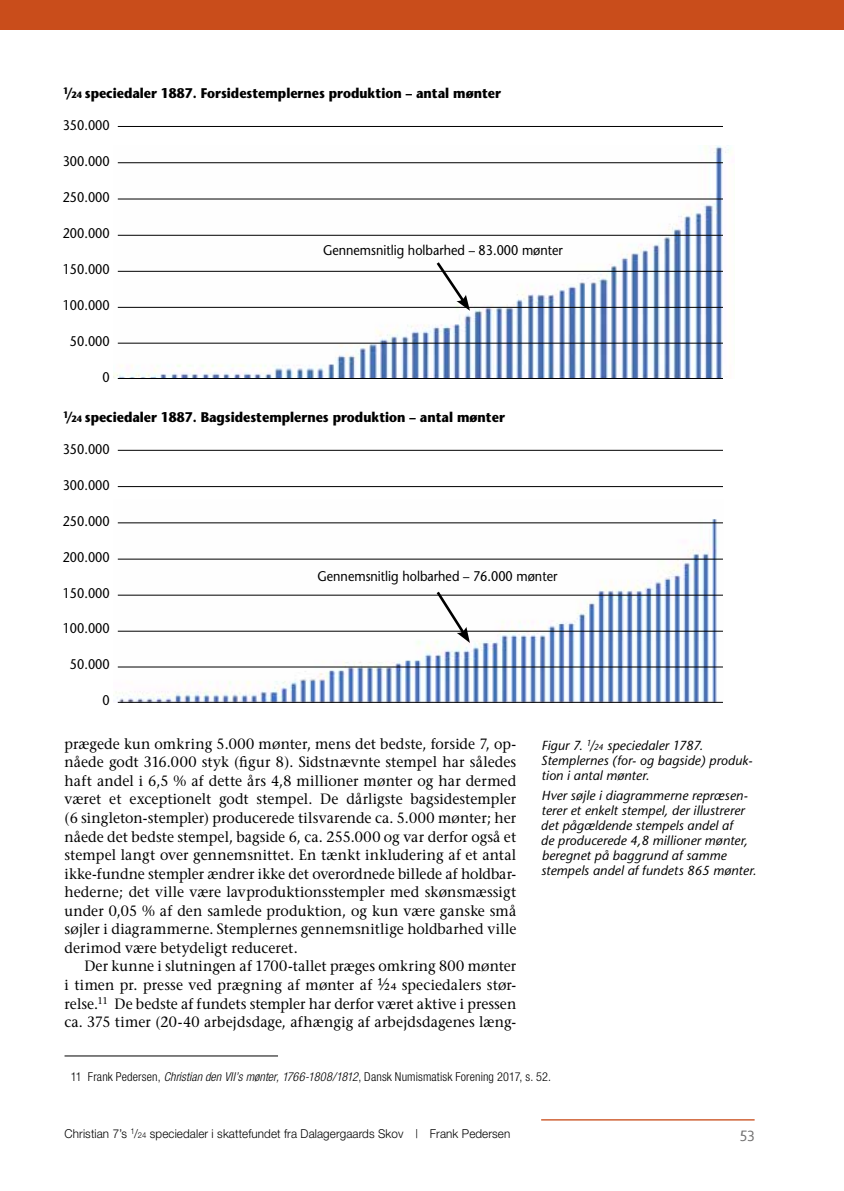
<style>
.page{position:relative;width:844px;height:1191px;background:#fff}
.page>*{position:absolute;margin:0;border:0;box-sizing:border-box;transform-origin:0 0}
.t1{font:15.75px "Corbel";color:#706f6f}
.t2{font:14.88px/18.6px "Stone Serif";letter-spacing:.01em;color:#000;text-align:justify;scale:.95 1}
.t3{font:14px "Stone Sans";color:#000;scale:.9 1}
.t4{font:700 14px "Stone Sans";color:#000;scale:.9 1}
.t5{font:italic 13.12px/14.9px "Stone Sans";letter-spacing:.01em;color:#000}
.t6{font:300 condensed 12.25px "Helvetica Neue";letter-spacing:.01em;color:#000}
.t7{font:300 12.25px "Helvetica Neue";letter-spacing:.01em;color:#000;scale:.95 1}
.s1{font-size:9.28px}
.s2{font-family:"Adobe Caslon Pro";font-size:17.5px}
.s3{font-size:8.58px}
.s4{font-style:italic}
.s5{font-size:8.05px}
</style>
<div class="page">
<hr style="left:541px;top:1119px;width:213px;height:1px;background:#c94d1b">
<div style="left:0;top:0;width:843px;height:30px;background:#c94d1b"></div>
<hr style="left:64px;top:1055px;width:214px;height:1px;background:#000">
<img style="left:114px;top:145px;width:618px;height:233px">
<hr style="left:118px;top:126px;width:604px;height:1px;background:#000">
<hr style="left:118px;top:162px;width:604px;height:1px;background:#000">
<hr style="left:118px;top:199px;width:604px;height:1px;background:#000">
<hr style="left:118px;top:235px;width:604px;height:1px;background:#000">
<hr style="left:118px;top:271px;width:604px;height:1px;background:#000">
<hr style="left:118px;top:307px;width:604px;height:1px;background:#000">
<hr style="left:118px;top:343px;width:604px;height:1px;background:#000">
<hr style="left:118px;top:378px;width:604px;height:1px;background:#000">
<svg style="left:434px;top:259px;width:36px;height:52px"></svg>
<img style="left:115px;top:519px;width:608px;height:183px">
<hr style="left:118px;top:450px;width:604px;height:1px;background:#000">
<hr style="left:118px;top:486px;width:604px;height:1px;background:#000">
<hr style="left:118px;top:522px;width:604px;height:1px;background:#000">
<hr style="left:118px;top:559px;width:604px;height:1px;background:#000">
<hr style="left:118px;top:595px;width:604px;height:1px;background:#000">
<hr style="left:118px;top:631px;width:604px;height:1px;background:#000">
<hr style="left:118px;top:666px;width:604px;height:1px;background:#000">
<hr style="left:118px;top:702px;width:604px;height:1px;background:#000">
<svg style="left:434px;top:589px;width:36px;height:54px"></svg>
<p class="t4" style="left:63px;top:85px;width:488px"><sup>1</sup>/<span class="s1">24</span> speciedaler 1887. Forsidestemplernes produktion – antal mønter</p>
<p class="t3" style="left:63px;top:116px;width:54px">350.000</p>
<p class="t3" style="left:63px;top:152px;width:54px">300.000</p>
<p class="t3" style="left:63px;top:188px;width:54px">250.000</p>
<p class="t3" style="left:63px;top:224px;width:54px">200.000</p>
<p class="t3" style="left:63px;top:260px;width:54px">150.000</p>
<p class="t3" style="left:63px;top:296px;width:54px">100.000</p>
<p class="t3" style="left:70px;top:332px;width:46px">50.000</p>
<p class="t3" style="left:102px;top:368px;width:10px">0</p>
<p class="t3" style="left:323px;top:241px;width:268px">Gennemsnitlig holbarhed – 83.000 mønter</p>
<p class="t4" style="left:63px;top:408px;width:492px"><sup>1</sup>/<span class="s1">24</span> speciedaler 1887. Bagsidestemplernes produktion – antal mønter</p>
<p class="t3" style="left:63px;top:440px;width:54px">350.000</p>
<p class="t3" style="left:63px;top:476px;width:54px">300.000</p>
<p class="t3" style="left:63px;top:512px;width:54px">250.000</p>
<p class="t3" style="left:63px;top:548px;width:54px">200.000</p>
<p class="t3" style="left:63px;top:584px;width:54px">150.000</p>
<p class="t3" style="left:63px;top:620px;width:54px">100.000</p>
<p class="t3" style="left:70px;top:656px;width:46px">50.000</p>
<p class="t3" style="left:102px;top:692px;width:10px">0</p>
<p class="t3" style="left:317px;top:567px;width:268px">Gennemsnitlig holbarhed – 76.000 mønter</p>
<p class="t2" style="left:64px;top:734px;width:477px">prægede kun omkring 5.000 mønter, mens det bedste, forside 7, op&shy;nåede godt 316.000 styk (figur 8). Sidstnævnte stempel har således haft andel i 6,5 % af dette års 4,8 millioner mønter og har dermed været et exceptionelt godt stempel. De dårligste bagsidestempler (6 singleton-stempler) producerede tilsvarende ca. 5.000 mønter; her nåede det bedste stempel, bagside 6, ca. 255.000 og var derfor også et stempel langt over gennemsnittet. En tænkt inkludering af et antal ikke-fundne stempler ændrer ikke det overordnede billede af holdbar&shy;hederne; det ville være lavproduktionsstempler med skønsmæssigt under 0,05 % af den samlede produktion, og kun være ganske små søjler i diagrammerne. Stemplernes gennemsnitlige holdbarhed ville derimod være betydeligt reduceret.</p>
<p class="t2" style="left:64px;top:956px;width:477px;text-indent:20px">Der kunne i slutningen af 1700-tallet præges omkring 800 mønter i timen pr. presse ved prægning af mønter af <span class="s2">1/24</span> speciedalers stør&shy;relse.<sup>11</sup> De bedste af fundets stempler har derfor været aktive i pressen ca. 375 timer (20-40 arbejdsdage, afhængig af arbejdsdagenes læng-</p>
<p class="t5" style="left:540px;top:737px;width:213px">Figur 7. <sup>1</sup>/<span class="s3">24</span> speciedaler 1787.<br>Stemplernes (for- og bagside) produk&shy;tion i antal mønter.</p>
<p class="t5" style="left:540px;top:788px;width:217px">Hver søjle i diagrammerne repræsen&shy;terer et enkelt stempel, der illustrerer det pågældende stempels andel af<br>de producerede 4,8 millioner mønter, beregnet på baggrund af samme stempels andel af fundets 865 mønter.</p>
<p class="t6" style="left:71px;top:1069px;width:482px">11 Frank Pedersen, <span class="s4">Christian den VII’s mønter, 1766-1808/1812</span>, Dansk Numismatisk Forening 2017, s. 52.</p>
<p class="t7" style="left:64px;top:1126px;width:470px">Christian 7’s <sup>1</sup>/<span class="s5">24</span> speciedaler i skattefundet fra Dalagergaards Skov | Frank Pedersen</p>
<p class="t1" style="left:739px;top:1123px;width:16px">53</p>
</div>
